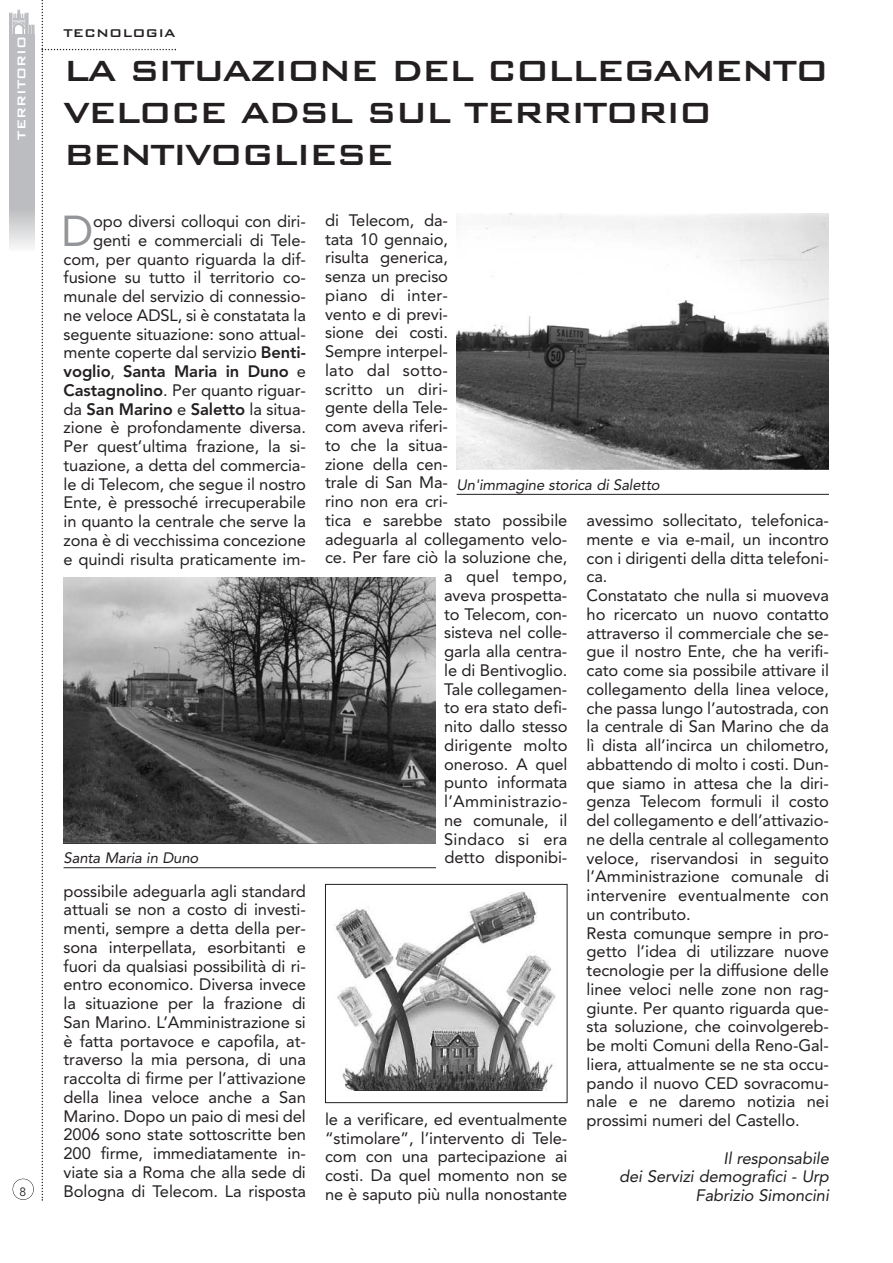
<style>
.page{position:relative;width:893px;height:1263px;background:#fff}
.page>*{position:absolute;margin:0;border:0;box-sizing:border-box;transform-origin:0 0}
.t1{font:42.9px "Avenir";color:#939598}
.t2{font:500 39px/42px "Bank Gothic BT";letter-spacing:-.06em;color:#231f20}
.t3{font:16.5px/18.8px "Avenir";letter-spacing:-.005em;color:#231f20;text-align:right}
.t4{font:16.5px "Avenir";letter-spacing:.015em;color:#231f20}
.t5{font:15px "Avenir";color:#231f20}
.t6{font:500 15px "Bank Gothic BT";color:#231f20}
.t7{font:500 15px "Bank Gothic BT";color:#fff}
.t8{font:12px "Avenir";color:#231f20}
.s1{font-weight:800}
</style>
<div class="page">
<div style="left:13px;top:1178px;width:21px;height:22px;border:1px solid #231f20;border-radius:50%"></div>
<div style="left:9px;top:35px;width:26px;height:174px;background:#bbbdc0"></div>
<div style="left:9px;top:209px;width:26px;height:43px;background:linear-gradient(to bottom,#bcbec0,#fbfbfb)"></div>
<svg style="left:9px;top:9px;width:26px;height:26px"></svg>
<svg style="left:42px;top:1px;width:134px;height:1199px"></svg>
<img style="left:334px;top:891px;width:222px;height:199px">
<div style="left:325px;top:884px;width:242px;height:219px;border:1px solid #231f20"></div>
<img style="left:457px;top:213px;width:372px;height:256px">
<hr style="left:457px;top:494px;width:372px;height:1px;background:#231f20">
<img style="left:64px;top:578px;width:372px;height:265px">
<hr style="left:64px;top:867px;width:372px;height:1px;background:#231f20">
<p class="t7" style="left:12px;top:140px;width:106px;rotate:-90deg">TERRITORIO</p>
<p class="t8" style="left:20px;top:1186px;width:8px">8</p>
<p class="t6" style="left:64px;top:23px;width:114px">TECNOLOGIA</p>
<h2 class="t2" style="left:64px;top:46px;width:767px">LA SITUAZIONE DEL COLLEGAMENTO<br>VELOCE ADSL SUL TERRITORIO<br>BENTIVOGLIESE</h2>
<p class="t3" style="left:64px;top:213px;width:244px">opo diversi colloqui con diri&shy;genti e commerciali di Tele&shy;com, per quanto riguarda la dif&shy;fusione su tutto il territorio co&shy;munale del servizio di connessio&shy;ne veloce ADSL, si è constatata la seguente situazione: sono attual&shy;mente coperte dal servizio <span class="s1">Benti&shy;voglio</span>, <span class="s1">Santa Maria in Duno</span> e<br><span class="s1">Castagnolino</span>. Per quanto riguar&shy;da <span class="s1">San Marino</span> e <span class="s1">Saletto</span> la situa&shy;zione è profondamente diversa.<br>Per quest’ultima frazione, la si&shy;tuazione, a detta del commercia&shy;le di Telecom, che segue il nostro<br>Ente, è pressoché irrecuperabile in quanto la centrale che serve la zona è di vecchissima concezione e quindi risulta praticamente im-</p>
<p class="t3" style="left:325px;top:212px;width:124px">di Telecom, da-</p>
<h1 class="t1" style="left:62px;top:213px;width:33px">D</h1>
<p class="t3" style="left:325px;top:231px;width:124px">tata 10 gennaio,</p>
<p class="t3" style="left:325px;top:250px;width:124px">risulta generica,</p>
<p class="t3" style="left:325px;top:268px;width:124px">senza un preciso</p>
<p class="t4" style="left:325px;top:288px;width:124px">piano di inter-</p>
<p class="t3" style="left:325px;top:306px;width:124px">vento e di previ-</p>
<p class="t3" style="left:325px;top:325px;width:124px">sione dei costi.</p>
<p class="t3" style="left:325px;top:343px;width:124px">Sempre interpel-</p>
<p class="t4" style="left:325px;top:363px;width:124px">lato dal sotto-</p>
<p class="t4" style="left:325px;top:382px;width:124px">scritto un diri-</p>
<p class="t3" style="left:325px;top:400px;width:124px">gente della Tele-</p>
<p class="t3" style="left:325px;top:418px;width:124px">com aveva riferi-</p>
<p class="t3" style="left:325px;top:437px;width:124px">to che la situa-</p>
<p class="t3" style="left:325px;top:456px;width:124px">zione della cen-</p>
<p class="t3" style="left:325px;top:475px;width:124px">trale di San Ma-</p>
<p class="t3" style="left:325px;top:493px;width:124px">rino non era cri-</p>
<p class="t3" style="left:325px;top:512px;width:244px">tica e sarebbe stato possibile</p>
<p class="t3" style="left:325px;top:531px;width:244px">adeguarla al collegamento velo-</p>
<p class="t3" style="left:325px;top:550px;width:244px">ce. Per fare ciò la soluzione che,</p>
<p class="t4" style="left:444px;top:570px;width:125px">a quel tempo,</p>
<p class="t3" style="left:444px;top:587px;width:125px">aveva prospetta-</p>
<p class="t3" style="left:444px;top:606px;width:125px">to Telecom, con-</p>
<p class="t3" style="left:444px;top:625px;width:125px">sisteva nel colle-</p>
<p class="t3" style="left:444px;top:643px;width:125px">garla alla centra-</p>
<p class="t3" style="left:444px;top:662px;width:125px">le di Bentivoglio.</p>
<p class="t3" style="left:444px;top:681px;width:125px">Tale collegamen-</p>
<p class="t3" style="left:444px;top:700px;width:125px">to era stato defi-</p>
<p class="t3" style="left:444px;top:718px;width:125px">nito dallo stesso</p>
<p class="t3" style="left:444px;top:737px;width:125px">dirigente molto</p>
<p class="t3" style="left:444px;top:756px;width:125px">oneroso. A quel</p>
<p class="t3" style="left:444px;top:775px;width:125px">punto informata</p>
<p class="t4" style="left:444px;top:795px;width:125px">l’Amministrazio-</p>
<p class="t3" style="left:444px;top:812px;width:125px">ne comunale, il</p>
<p class="t4" style="left:444px;top:832px;width:125px">Sindaco si era</p>
<p class="t3" style="left:444px;top:850px;width:124px">detto disponibi-</p>
<p class="t5" style="left:457px;top:478px;width:207px">Un'immagine storica di Saletto</p>
<p class="t3" style="left:587px;top:512px;width:244px;text-align:left">avessimo sollecitato, telefonica&shy;mente e via e-mail, un incontro con i dirigenti della ditta telefoni&shy;ca.<br>Constatato che nulla si muoveva ho ricercato un nuovo contatto attraverso il commerciale che se&shy;gue il nostro Ente, che ha verifi&shy;cato come sia possibile attivare il collegamento della linea veloce, che passa lungo l’autostrada, con la centrale di San Marino che da lì dista all’incirca un chilometro, abbattendo di molto i costi. Dun&shy;que siamo in attesa che la diri&shy;genza Telecom formuli il costo del collegamento e dell’attivazio&shy;ne della centrale al collegamento veloce, riservandosi in seguito l’Amministrazione comunale di intervenire eventualmente con un contributo.<br>Resta comunque sempre in pro&shy;getto l’idea di utilizzare nuove tecnologie per la diffusione delle linee veloci nelle zone non rag&shy;giunte. Per quanto riguarda que&shy;sta soluzione, che coinvolgereb&shy;be molti Comuni della Reno-Gal&shy;liera, attualmente se ne sta occu&shy;pando il nuovo CED sovracomu&shy;nale e ne daremo notizia nei prossimi numeri del Castello.</p>
<p class="t3" style="left:619px;top:1150px;width:214px">Il responsabile<br>dei Servizi demografici - Urp<br>Fabrizio Simoncini</p>
<p class="t5" style="left:64px;top:852px;width:139px">Santa Maria in Duno</p>
<p class="t3" style="left:64px;top:883px;width:244px;text-align:justify">possibile adeguarla agli standard attuali se non a costo di investi&shy;menti, sempre a detta della per&shy;sona interpellata, esorbitanti e fuori da qualsiasi possibilità di ri&shy;entro economico. Diversa invece la situazione per la frazione di San Marino. L’Amministrazione si è fatta portavoce e capofila, at&shy;traverso la mia persona, di una raccolta di firme per l’attivazione della linea veloce anche a San Marino. Dopo un paio di mesi del 2006 sono state sottoscritte ben 200 firme, immediatamente in&shy;viate sia a Roma che alla sede di Bologna di Telecom. La risposta</p>
<p class="t3" style="left:325px;top:1111px;width:244px;text-align:justify">le a verificare, ed eventualmente “stimolare”, l’intervento di Tele&shy;com con una partecipazione ai costi. Da quel momento non se ne è saputo più nulla nonostante</p>
</div>
